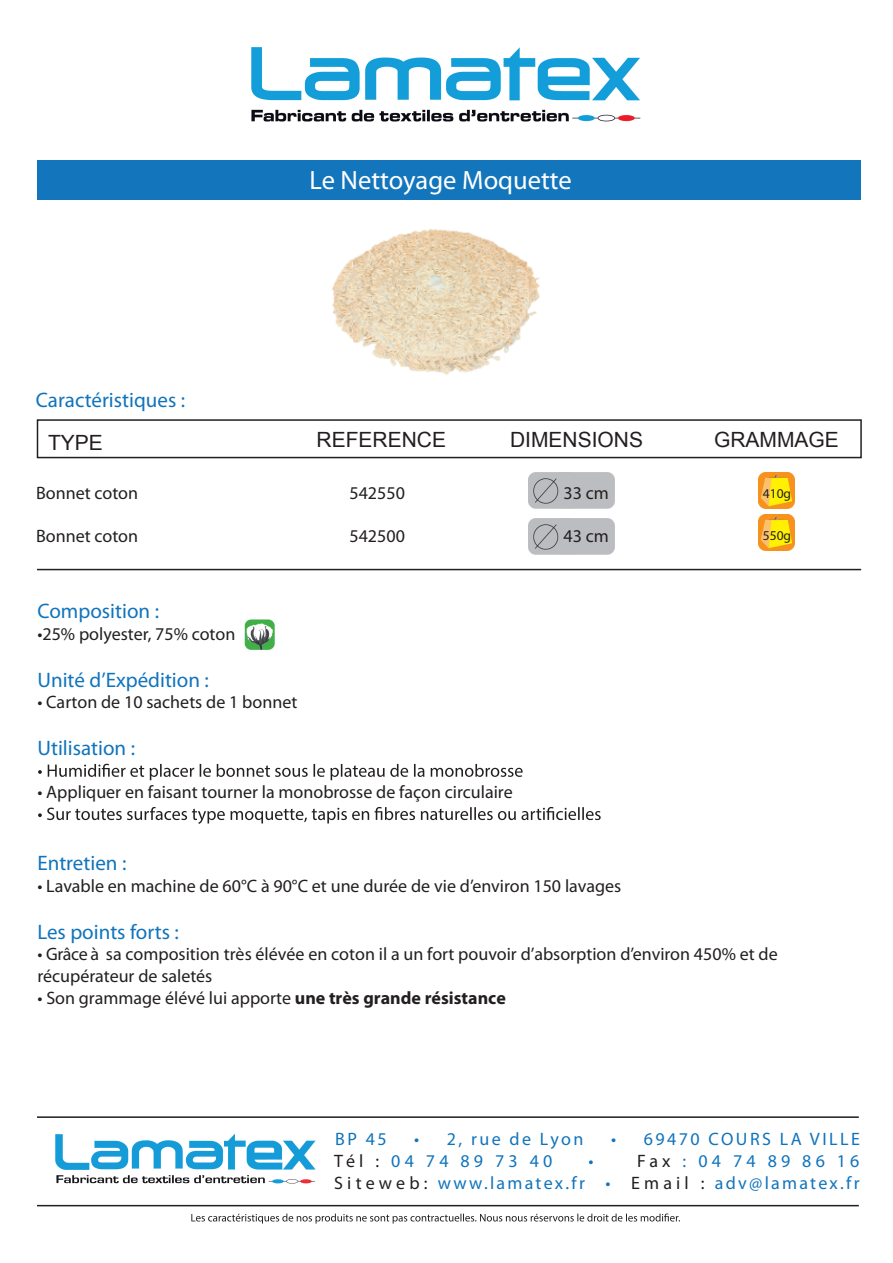
<style>
.page{position:relative;width:893px;height:1263px;background:#fff}
.page>*{position:absolute;margin:0;border:0;box-sizing:border-box;transform-origin:0 0}
.t1{font:26.55px "Myriad Pro";color:#fff}
.t2{font:21px "Myriad Pro";color:#1074bc}
.t3{font:21px "Arial";color:#231f20}
.t4{font:18px/21.6px "Myriad Pro";color:#231f20}
.t5{font:18px/21.6px "Myriad Pro";letter-spacing:.135em;color:#1074bc;text-align:right}
.t6{font:18px "Myriad Pro";letter-spacing:.23em;color:#1074bc}
.t7{font:13.5px "Myriad Pro";color:#231f20}
.s1{font-weight:700}
.s2{color:#231f20}
</style>
<div class="page">
<img style="left:759px;top:473px;width:35px;height:36px">
<img style="left:759px;top:515px;width:35px;height:36px">
<img style="left:308px;top:199px;width:255px;height:176px">
<img style="left:55px;top:1133px;width:261px;height:51px">
<hr style="left:37px;top:1116px;width:822px;height:2px;background:#231f20">
<hr style="left:37px;top:1205px;width:822px;height:1px;background:#231f20">
<svg style="left:191px;top:1213px;width:489px;height:10px"></svg>
<div style="left:37px;top:160px;width:824px;height:39px;background:#1375bc"></div>
<div style="left:37px;top:419px;width:825px;height:39px;border:2px solid #231f20"></div>
<img style="left:251px;top:47px;width:390px;height:75px">
<svg style="left:38px;top:764px;width:485px;height:16px"></svg>
<svg style="left:38px;top:807px;width:563px;height:17px"></svg>
<hr style="left:37px;top:569px;width:824px;height:1px;background:#231f20">
<img style="left:244px;top:619px;width:31px;height:31px">
<img style="left:528px;top:473px;width:86px;height:36px">
<img style="left:528px;top:518px;width:86px;height:36px">
<p class="t2" style="left:36px;top:387px;width:151px">Caractéristiques :</p>
<h1 class="t1" style="left:310px;top:163px;width:264px">Le Nettoyage Moquette</h1>
<p class="t3" style="left:48px;top:428px;width:56px">TYPE</p>
<p class="t3" style="left:316px;top:425px;width:131px">REFERENCE</p>
<p class="t3" style="left:510px;top:425px;width:135px">DIMENSIONS</p>
<p class="t3" style="left:714px;top:425px;width:126px">GRAMMAGE</p>
<p class="t4" style="left:36px;top:482px;width:104px">Bonnet coton</p>
<p class="t4" style="left:36px;top:525px;width:104px">Bonnet coton</p>
<p class="t4" style="left:349px;top:482px;width:57px">542550</p>
<p class="t4" style="left:349px;top:525px;width:57px">542500</p>
<p class="t2" style="left:37px;top:598px;width:123px">Composition :</p>
<p class="t4" style="left:37px;top:623px;width:199px">•25% polyester, 75% coton</p>
<p class="t2" style="left:37px;top:667px;width:173px">Unité d’Expédition :</p>
<p class="t4" style="left:37px;top:691px;width:261px">• Carton de 10 sachets de 1 bonnet</p>
<p class="t2" style="left:37px;top:735px;width:99px">Utilisation :</p>
<p class="t4" style="left:37px;top:781px;width:477px">• Appliquer en faisant tourner la monobrosse de façon circulaire</p>
<p class="t4" style="left:563px;top:482px;width:47px">33 cm</p>
<p class="t4" style="left:563px;top:525px;width:47px">43 cm</p>
<p class="t7" style="left:763px;top:485px;width:30px">410g</p>
<p class="t7" style="left:763px;top:528px;width:30px">550g</p>
<p class="t2" style="left:37px;top:850px;width:90px">Entretien :</p>
<p class="t4" style="left:37px;top:875px;width:585px">• Lavable en machine de 60°C à 90°C et une durée de vie d’environ 150 lavages</p>
<p class="t2" style="left:37px;top:919px;width:143px">Les points forts :</p>
<p class="t4" style="left:37px;top:943px;width:742px">• Grâce à sa composition très élévée en coton il a un fort pouvoir d’absorption d’environ 450% et de récupérateur de saletés</p>
<p class="t4" style="left:37px;top:986px;width:470px">• Son grammage élévé lui apporte <span class="s1">une très grande résistance</span></p>
<p class="t5" style="left:335px;top:1128px;width:53px">BP 45</p>
<p class="t5" style="left:414px;top:1128px;width:171px">• 2, rue de Lyon</p>
<p class="t5" style="left:611px;top:1128px;width:250px">• 69470 COURS LA VILLE</p>
<p class="t6" style="left:334px;top:1150px;width:220px"><span class="s2">Tél :</span> 04 74 89 73 40</p>
<p class="t5" style="left:588px;top:1150px;width:7px">•</p>
<p class="t5" style="left:334px;top:1150px;width:527px"><span class="s2">Fax</span> : 04 74 89 86 16<br><span class="s2">Siteweb:</span> www.lamatex.fr • <span class="s2">Email :</span> adv@lamatex.fr</p>
</div>
